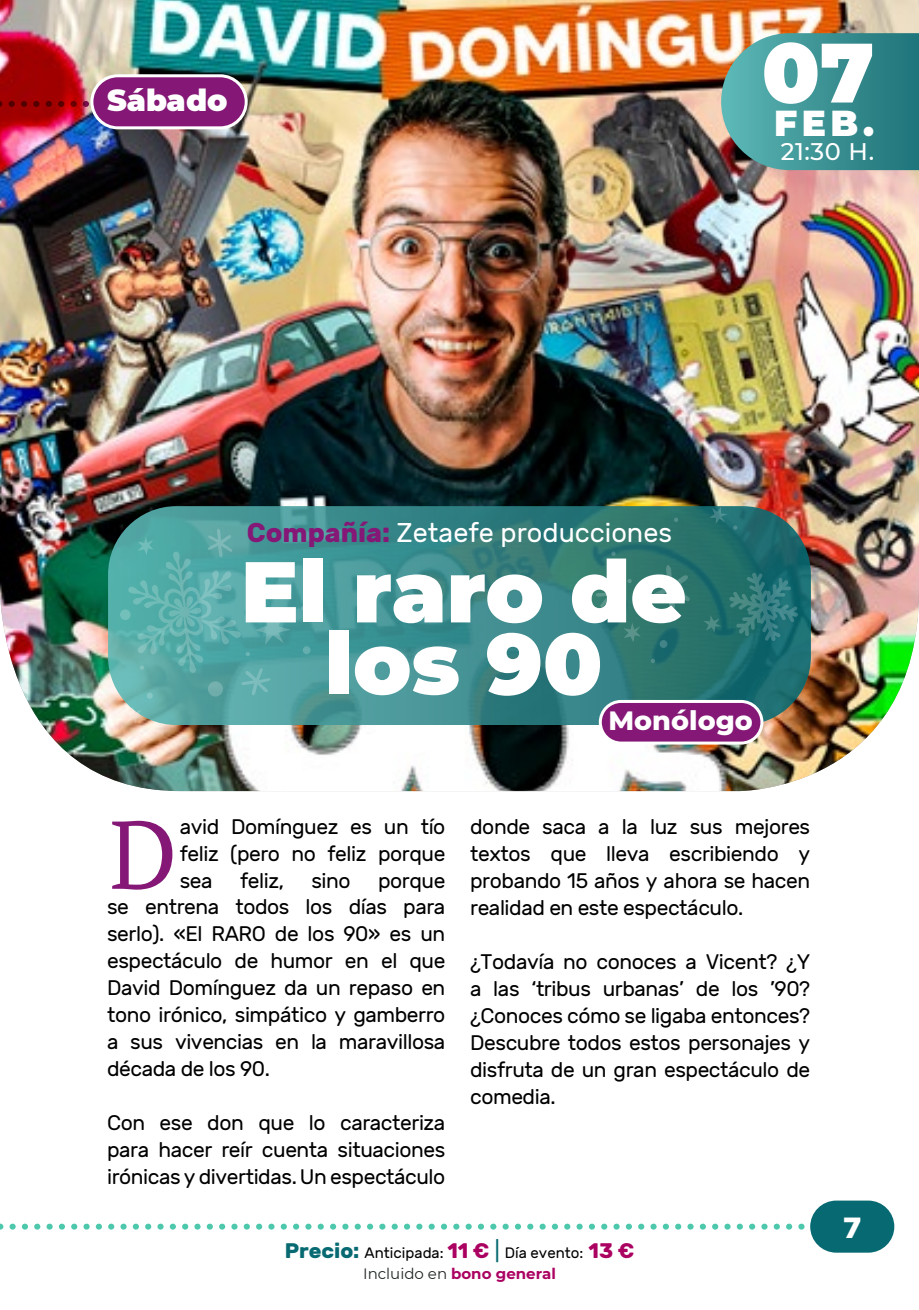
<style>
.page{position:relative;width:919px;height:1310px;background:#fff}
.page>*{position:absolute;margin:0;border:0;box-sizing:border-box;transform-origin:0 0}
.t1{font:96px "PT Serif";color:#851876}
.t2{font:900 86.1px/72px "Montserrat";color:#fff;text-align:center}
.t3{font:900 84px "Montserrat";color:#fff}
.t4{font:900 36px "Montserrat";color:#fff}
.t5{font:900 30px "Montserrat";color:#fff}
.t6{font:700 30px "Muller Trial Extra";color:#fff}
.t7{font:27px "Rubik";color:#fff}
.t8{font:800 27px "Montserrat";color:#fff}
.t9{font:500 24px "Montserrat";color:#fff}
.t10{font:21px/27px "Rubik";letter-spacing:-.02em;color:#000;text-align:justify}
.t11{font:15px "Rubik";color:#000}
.t12{font:700 15px "Montserrat";color:#ab0262}
.s1{font-weight:700;color:#851876}
.s2{font-weight:700;font-size:21px;color:#076971}
.s3{font-weight:700;font-size:21px;color:#ab0262}
.s4{font-size:21px;color:#076971}
.s5{font-weight:400;color:#202722}
</style>
<div class="page">
<img style="left:0;top:0;width:918px;height:791px">
<svg style="left:108px;top:506px;width:702px;height:219px;background:#388686"></svg>
<div style="left:600px;top:701px;width:161px;height:42px;background:#851876;border-radius:21px"></div>
<div style="left:598px;top:700px;width:165px;height:44px;border:3px solid #fff;border-radius:21px"></div>
<svg style="left:0;top:1223px;width:801px;height:6px"></svg>
<svg style="left:721px;top:33px;width:197px;height:137px;background:#459191"></svg>
<svg style="left:650px;top:565px;width:40px;height:45px;background:#397c74"></svg>
<svg style="left:729px;top:572px;width:69px;height:69px;background:#287475"></svg>
<svg style="left:125px;top:706px;width:18px;height:18px"></svg>
<svg style="left:703px;top:615px;width:18px;height:18px"></svg>
<svg style="left:709px;top:507px;width:18px;height:17px"></svg>
<svg style="left:623px;top:622px;width:18px;height:20px"></svg>
<div style="left:147px;top:692px;width:6px;height:7px;background:#86c7c6;border-radius:50%"></div>
<div style="left:120px;top:609px;width:11px;height:11px;background:#73bfba;border-radius:50%"></div>
<div style="left:208px;top:681px;width:15px;height:15px;background:#6fadab;border-radius:50%"></div>
<div style="left:303px;top:646px;width:7px;height:8px;background:#64adad;border-radius:50%"></div>
<div style="left:659px;top:640px;width:8px;height:8px;background:#438488;border-radius:50%"></div>
<svg style="left:650px;top:658px;width:5px;height:5px"></svg>
<svg style="left:301px;top:606px;width:4px;height:4px"></svg>
<svg style="left:674px;top:517px;width:4px;height:5px"></svg>
<svg style="left:127px;top:528px;width:164px;height:167px;background:#57a9a7"></svg>
<svg style="left:611px;top:551px;width:4px;height:5px"></svg>
<svg style="left:595px;top:579px;width:36px;height:29px"></svg>
<svg style="left:733px;top:525px;width:4px;height:5px"></svg>
<svg style="left:0;top:101px;width:90px;height:6px"></svg>
<div style="left:92px;top:76px;width:154px;height:52px;background:#851876;border-radius:26px"></div>
<div style="left:90px;top:74px;width:158px;height:55px;border:3px solid #fff;border-radius:26px"></div>
<div style="left:810px;top:1200px;width:84px;height:52px;background:#076971;border-radius:26px"></div>
<h3 class="t5" style="left:107px;top:78px;width:122px">Sábado</h3>
<h3 class="t3" style="left:761px;top:10px;width:114px">07</h3>
<h3 class="t4" style="left:774px;top:96px;width:102px">FEB.</h3>
<p class="t9" style="left:780px;top:134px;width:95px">21:30 H.</p>
<p class="t7" style="left:247px;top:518px;width:426px"><span class="s1">Compañía:</span> Zetaefe producciones</p>
<h2 class="t2" style="left:241px;top:550px;width:447px">El raro de los 90</h2>
<p class="t8" style="left:608px;top:700px;width:146px">Monólogo</p>
<p class="t10" style="left:180px;top:814px;width:267px">avid Domínguez es un tío feliz (pero no feliz porque sea</p>
<h1 class="t1" style="left:109px;top:792px;width:69px">D</h1>
<p class="t10" style="left:240px;top:868px;width:45px">feliz,</p>
<p class="t10" style="left:311px;top:868px;width:41px">sino</p>
<p class="t10" style="left:107px;top:868px;width:340px;text-indent:271px">porque se entrena todos los días para serlo). «El RARO de los 90» es un espectáculo de humor en el que David Domínguez da un repaso en tono irónico, simpático y gamberro a sus vivencias en la maravillosa década de los 90.</p>
<p class="t10" style="left:107px;top:1110px;width:340px">Con ese don que lo caracteriza para hacer reír cuenta situaciones irónicas y divertidas. Un espectáculo</p>
<p class="t10" style="left:470px;top:814px;width:341px">donde saca a la luz sus mejores textos que lleva escribiendo y probando 15 años y ahora se hacen realidad en este espectáculo.</p>
<p class="t10" style="left:470px;top:949px;width:341px">¿Todavía no conoces a Vicent? ¿Y a las ‘tribus urbanas’ de los ’90? ¿Conoces cómo se ligaba entonces?<br>Descubre todos estos personajes y disfruta de un gran espectáculo de comedia.</p>
<p class="t11" style="left:285px;top:1244px;width:351px"><span class="s2">Precio:</span> Anticipada: <span class="s3">11 €</span> <span class="s4">|</span> Día evento: <span class="s3">13 €</span></p>
<p class="t12" style="left:363px;top:1263px;width:194px"><span class="s5">Incluido en</span> bono general</p>
<h3 class="t6" style="left:843px;top:1210px;width:19px">7</h3>
</div>
